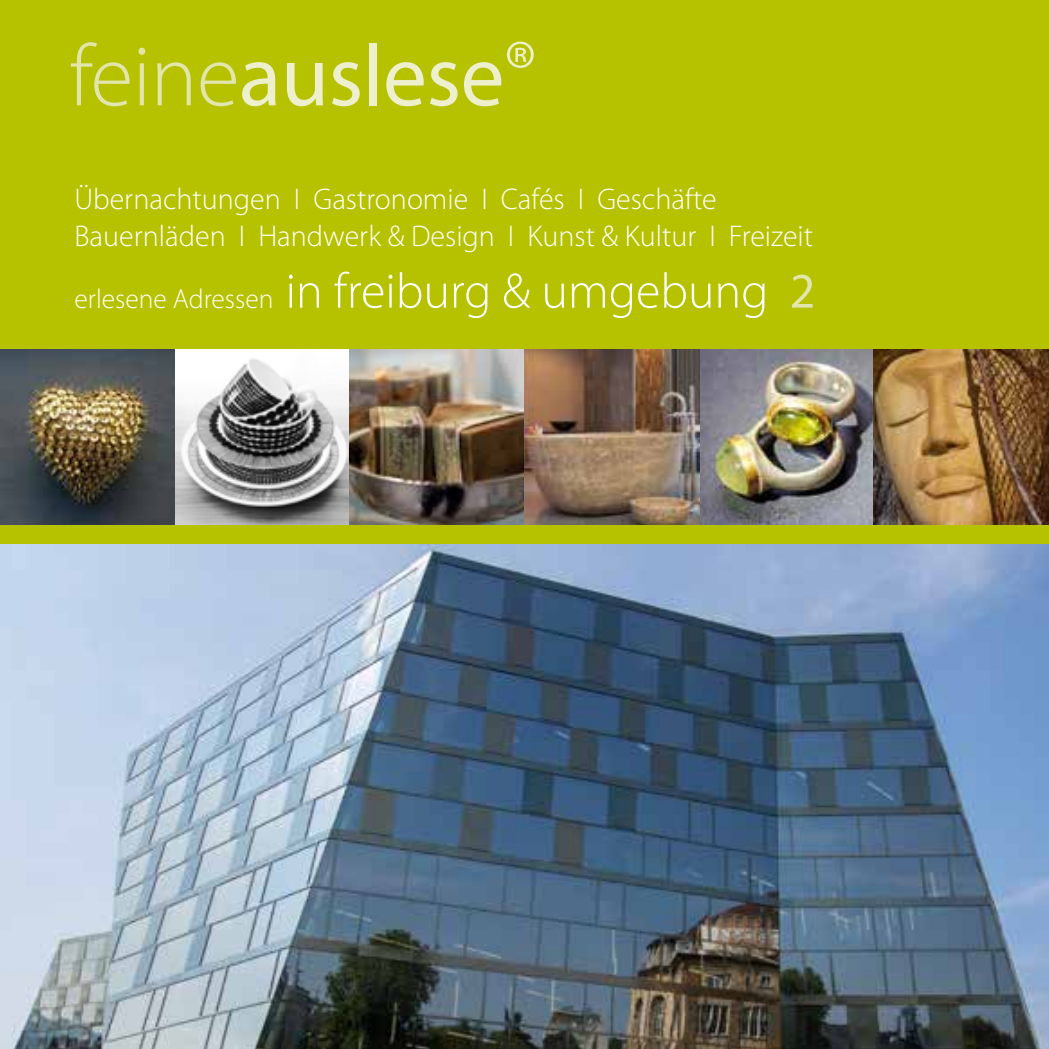
<style>
.page{position:relative;width:1049px;height:1049px;background:#fff}
.page>*{position:absolute;margin:0;border:0;box-sizing:border-box;transform-origin:0 0}
.t1{font:87.5px "Myriad Pro";letter-spacing:-.005em;color:#edefcd}
.t2{font:300 50px "Myriad Pro";color:#fff}
.t3{font:300 30px/37.5px "Myriad Pro";color:#fff}
.s1{font-weight:300;color:#e2e5ac}
.s2{font-weight:300;font-size:82.5px}
.s3{font-size:27.5px}
.s4{font-weight:400;color:#e2e5ac}
</style>
<div class="page">
<div style="left:0;top:0;width:1049px;height:558px;background:#b6c200"></div>
<img style="left:0;top:544px;width:1049px;height:505px">
<img style="left:0;top:350px;width:1049px;height:174px">
<h1 class="t1" style="left:70px;top:22px;width:469px"><span class="s1">feine</span>auslese<span class="s2">®</span></h1>
<p class="t3" style="left:74px;top:180px;width:740px">Übernachtungen I Gastronomie I Cafés I Geschäfte<br>Bauernläden I Handwerk &amp; Design I Kunst &amp; Kultur I Freizeit</p>
<h2 class="t2" style="left:74px;top:261px;width:742px"><span class="s3">erlesene Adressen</span> in freiburg &amp; umgebung <span class="s4">2</span></h2>
</div>
